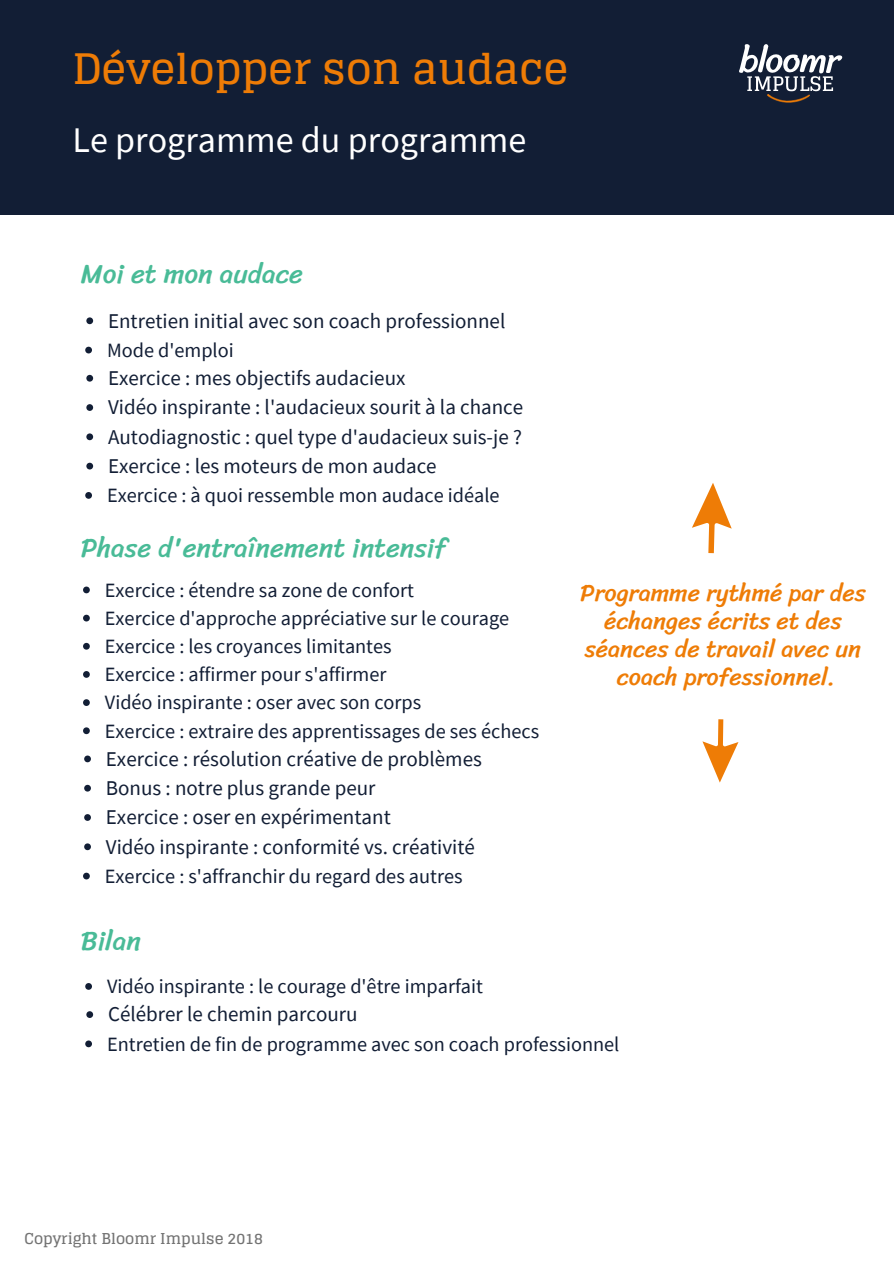
<style>
.page{position:relative;width:894px;height:1264px;background:#fff}
.page>*{position:absolute;margin:0;border:0;box-sizing:border-box;transform-origin:0 0}
.t1{font:700 42px "Glegoo";color:#ee7c06}
.t2{font:36px "Source Sans Pro";color:#fff}
.t3{font:27px "Sriracha";color:#49bb97}
.t4{font:24px/28.2px "Sriracha";color:#ee7c06;text-align:center}
.t5{font:21px/29.2px "Source Sans Pro";color:#121e35}
.t6{font:20.25px/28.2px "Source Sans Pro";color:#121e35}
.t7{font:700 15px "Glegoo";color:#737373}
</style>
<div class="page">
<div style="left:0;top:0;width:893px;height:214px;background:#121e35"></div>
<svg style="left:86px;top:317px;width:7px;height:7px"></svg>
<svg style="left:85px;top:347px;width:7px;height:6px"></svg>
<svg style="left:86px;top:375px;width:7px;height:6px"></svg>
<svg style="left:86px;top:404px;width:7px;height:7px"></svg>
<svg style="left:86px;top:433px;width:7px;height:7px"></svg>
<svg style="left:86px;top:463px;width:7px;height:6px"></svg>
<svg style="left:85px;top:492px;width:7px;height:7px"></svg>
<svg style="left:85px;top:983px;width:7px;height:6px"></svg>
<svg style="left:86px;top:1011px;width:7px;height:6px"></svg>
<svg style="left:85px;top:1040px;width:7px;height:7px"></svg>
<svg style="left:692px;top:483px;width:40px;height:71px"></svg>
<svg style="left:702px;top:719px;width:37px;height:64px"></svg>
<svg style="left:83px;top:586px;width:7px;height:7px"></svg>
<svg style="left:83px;top:614px;width:7px;height:7px"></svg>
<svg style="left:83px;top:643px;width:7px;height:6px"></svg>
<svg style="left:83px;top:671px;width:7px;height:6px"></svg>
<svg style="left:83px;top:699px;width:7px;height:7px"></svg>
<svg style="left:83px;top:727px;width:7px;height:7px"></svg>
<svg style="left:84px;top:755px;width:7px;height:7px"></svg>
<svg style="left:84px;top:784px;width:7px;height:7px"></svg>
<svg style="left:84px;top:814px;width:7px;height:6px"></svg>
<svg style="left:84px;top:843px;width:7px;height:7px"></svg>
<svg style="left:83px;top:872px;width:7px;height:7px"></svg>
<img style="left:739px;top:45px;width:103px;height:57px">
<h1 class="t1" style="left:72px;top:45px;width:497px">Développer son audace</h1>
<h2 class="t2" style="left:72px;top:116px;width:455px">Le programme du programme</h2>
<h3 class="t3" style="left:81px;top:258px;width:224px">Moi et mon audace</h3>
<p class="t5" style="left:108px;top:305px;width:399px">Entretien initial avec son coach professionnel</p>
<p class="t6" style="left:107px;top:335px;width:128px">Mode d'emploi</p>
<p class="t5" style="left:108px;top:363px;width:416px">Exercice : mes objectifs audacieux<br>Vidéo inspirante : l'audacieux sourit à la chance Autodiagnostic : quel type d'audacieux suis-je ?<br>Exercice : les moteurs de mon audace</p>
<p class="t6" style="left:107px;top:481px;width:394px">Exercice : à quoi ressemble mon audace idéale</p>
<h3 class="t3" style="left:81px;top:531px;width:367px">Phase d'entraînement intensif</h3>
<p class="t6" style="left:105px;top:575px;width:435px">Exercice : étendre sa zone de confort<br>Exercice d'approche appréciative sur le courage Exercice : les croyances limitantes<br>Exercice : affirmer pour s'affirmer<br>Vidéo inspirante : oser avec son corps<br>Exercice : extraire des apprentissages de ses échecs</p>
<p class="t5" style="left:106px;top:743px;width:377px">Exercice : résolution créative de problèmes Bonus : notre plus grande peur<br>Exercice : oser en expérimentant<br>Vidéo inspirante : conformité vs. créativité</p>
<p class="t6" style="left:105px;top:861px;width:359px">Exercice : s'affranchir du regard des autres</p>
<p class="t4" style="left:580px;top:578px;width:287px">Programme rythmé par des échanges écrits et des séances de travail avec un coach professionnel.</p>
<h3 class="t3" style="left:81px;top:924px;width:62px">Bilan</h3>
<p class="t6" style="left:107px;top:971px;width:377px">Vidéo inspirante : le courage d'être imparfait</p>
<p class="t5" style="left:108px;top:999px;width:251px">Célébrer le chemin parcouru</p>
<p class="t6" style="left:107px;top:1029px;width:513px">Entretien de fin de programme avec son coach professionnel</p>
<p class="t7" style="left:25px;top:1230px;width:240px">Copyright Bloomr Impulse 2018</p>
</div>
